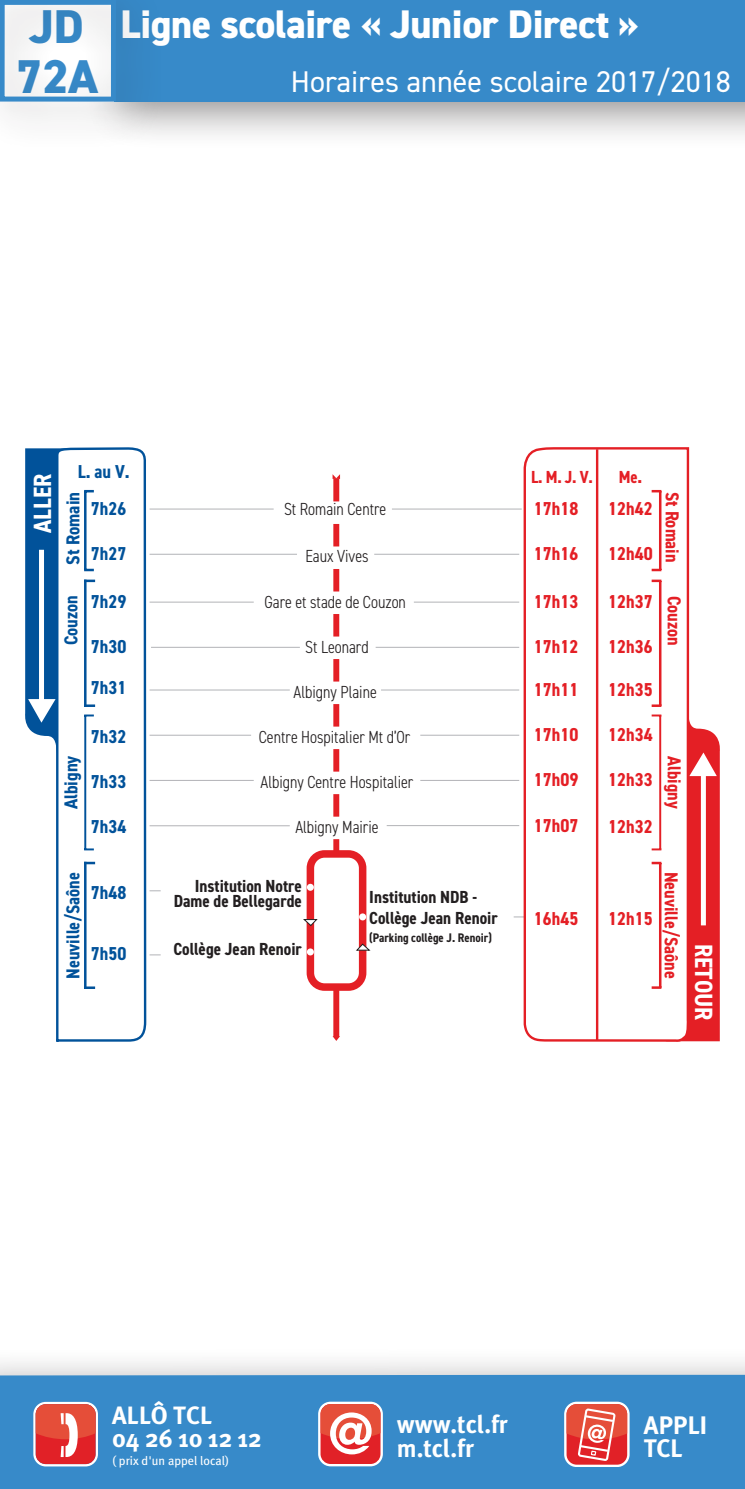
<style>
.page{position:relative;width:745px;height:1489px;background:#fff}
.page>*{position:absolute;margin:0;border:0;box-sizing:border-box;transform-origin:0 0}
.t1{font:800 47.5px "DIN2014";color:#378ac9}
.t2{font:800 40px "DIN2014";letter-spacing:-.01em;color:#fff}
.t3{font:30px "DIN2014";color:#fff}
.t4{font:700 25.25px/23.8px "Meta Plus";letter-spacing:-.005em;color:#fff}
.t5{font:700 25px/23.2px "Meta Plus";color:#fff}
.t6{font:700 condensed 25px "DIN2014";color:#fff}
.t7{font:700 condensed 18.75px "DIN2014";color:#e41f25}
.t8{font:700 condensed 18.75px "DIN2014";color:#01529a}
.t9{font:300 condensed 17.5px "DIN2014";color:#231f20}
.t10{font:700 condensed 17.5px/15px "DIN2014";color:#231f20;text-align:right}
.t11{font:700 condensed 17.5px "DIN2014";color:#e41f25}
.t12{font:700 condensed 12.5px "DIN2014";color:#231f20}
.t13{font:12.5px "Meta Plus";color:#fff}
.s1{font-size:47.5px;color:#378ac9}
.s2{font-size:18.75px}
</style>
<div class="page">
<div style="left:85px;top:0;width:659px;height:150px;background:#231f20;opacity:.5"></div>
<div style="left:113px;top:0;width:631px;height:102px;background:#378ac9"></div>
<div style="left:0;top:1346px;width:744px;height:142px;background:#231f20;opacity:.5"></div>
<div style="left:0;top:1374px;width:744px;height:114px;background:#378ac9"></div>
<svg style="left:33px;top:1401px;width:65px;height:65px"></svg>
<svg style="left:318px;top:1401px;width:64px;height:65px"></svg>
<div style="left:320px;top:1403px;width:60px;height:60px;background:#e12127;border-radius:10px"></div>
<svg style="left:320px;top:1403px;width:60px;height:51px"></svg>
<svg style="left:563px;top:1401px;width:66px;height:65px"></svg>
<div style="left:566px;top:1403px;width:60px;height:61px;background:#e12127;border-radius:10px"></div>
<svg style="left:566px;top:1403px;width:60px;height:57px"></svg>
<svg style="left:56px;top:447px;width:91px;height:594px"></svg>
<div style="left:333px;top:987px;width:6px;height:49px;background:#e41f25"></div>
<hr style="left:149px;top:780px;width:104px;height:1px;background:#b2b3b7">
<hr style="left:420px;top:780px;width:99px;height:1px;background:#b2b3b7">
<hr style="left:149px;top:734px;width:102px;height:1px;background:#b2b3b7">
<hr style="left:420px;top:734px;width:99px;height:1px;background:#b2b3b7">
<hr style="left:149px;top:689px;width:140px;height:1px;background:#b2b3b7">
<hr style="left:381px;top:689px;width:138px;height:1px;background:#b2b3b7">
<hr style="left:151px;top:647px;width:149px;height:1px;background:#b2b3b7">
<hr style="left:375px;top:647px;width:144px;height:1px;background:#b2b3b7">
<hr style="left:149px;top:601px;width:104px;height:1px;background:#b2b3b7">
<hr style="left:413px;top:601px;width:106px;height:1px;background:#b2b3b7">
<hr style="left:149px;top:554px;width:148px;height:1px;background:#b2b3b7">
<hr style="left:374px;top:554px;width:145px;height:1px;background:#b2b3b7">
<hr style="left:149px;top:508px;width:124px;height:1px;background:#b2b3b7">
<hr style="left:391px;top:508px;width:130px;height:1px;background:#b2b3b7">
<hr style="left:84px;top:715px;width:2px;height:134px;background:#01529a">
<svg style="left:84px;top:848px;width:10px;height:2px"></svg>
<svg style="left:25px;top:448px;width:69px;height:312px"></svg>
<hr style="left:84px;top:863px;width:2px;height:124px;background:#01529a">
<svg style="left:85px;top:986px;width:9px;height:2px"></svg>
<svg style="left:85px;top:861px;width:9px;height:3px"></svg>
<svg style="left:332px;top:1036px;width:8px;height:4px"></svg>
<svg style="left:332px;top:474px;width:8px;height:376px"></svg>
<svg style="left:522px;top:447px;width:167px;height:594px"></svg>
<hr style="left:595px;top:449px;width:3px;height:591px;background:#e41f25">
<hr style="left:386px;top:825px;width:133px;height:1px;background:#b2b3b7">
<hr style="left:149px;top:825px;width:140px;height:1px;background:#b2b3b7">
<hr style="left:658px;top:491px;width:3px;height:79px;background:#e41f25">
<svg style="left:651px;top:568px;width:10px;height:3px"></svg>
<svg style="left:651px;top:490px;width:10px;height:2px"></svg>
<hr style="left:658px;top:581px;width:3px;height:124px;background:#e41f25">
<svg style="left:651px;top:579px;width:10px;height:3px"></svg>
<svg style="left:651px;top:704px;width:68px;height:337px"></svg>
<div style="left:306px;top:850px;width:60px;height:140px;border:8px solid #e41f25;border-radius:14px"></div>
<svg style="left:356px;top:943px;width:14px;height:7px"></svg>
<svg style="left:303px;top:918px;width:15px;height:8px"></svg>
<div style="left:307px;top:883px;width:7px;height:7px;background:#fff;border-radius:50%"></div>
<div style="left:307px;top:948px;width:7px;height:7px;background:#fff;border-radius:50%"></div>
<div style="left:359px;top:913px;width:7px;height:7px;background:#fff;border-radius:50%"></div>
<div style="left:0;top:0;width:165px;height:150px;background:#231f20;opacity:.5"></div>
<div style="left:0;top:0;width:116px;height:102px;border:5px solid #378ac9"></div>
<h2 class="t2" style="left:29px;top:-2px;width:611px"><span class="s1">JD</span> Ligne scolaire « Junior Direct »</h2>
<h1 class="t1" style="left:15px;top:45px;width:84px">72A</h1>
<h3 class="t3" style="left:291px;top:63px;width:441px">Horaires année scolaire 2017/2018</h3>
<h3 class="t6" style="left:31px;top:532px;width:60px;rotate:-90deg">ALLER</h3>
<p class="t8" style="left:78px;top:463px;width:53px">L. au V.</p>
<p class="t11" style="left:531px;top:468px;width:63px">L. M. J. V.</p>
<p class="t11" style="left:618px;top:468px;width:25px">Me<span class="s2">.</span></p>
<p class="t7" style="left:533px;top:499px;width:46px">17h18</p>
<p class="t7" style="left:533px;top:545px;width:46px">17h16</p>
<p class="t7" style="left:533px;top:592px;width:46px">17h13</p>
<p class="t7" style="left:533px;top:637px;width:46px">17h12</p>
<p class="t7" style="left:533px;top:680px;width:46px">17h11</p>
<p class="t7" style="left:533px;top:725px;width:46px">17h10</p>
<p class="t7" style="left:533px;top:770px;width:46px">17h09</p>
<p class="t8" style="left:64px;top:564px;width:74px;rotate:-90deg">St Romain</p>
<p class="t8" style="left:62px;top:645px;width:51px;rotate:-90deg">Couzon</p>
<p class="t8" style="left:91px;top:499px;width:37px">7h26</p>
<p class="t8" style="left:91px;top:545px;width:37px">7h27</p>
<p class="t8" style="left:91px;top:592px;width:37px">7h29</p>
<p class="t8" style="left:91px;top:637px;width:37px">7h30</p>
<p class="t8" style="left:91px;top:679px;width:37px">7h31</p>
<p class="t8" style="left:91px;top:728px;width:37px">7h32</p>
<p class="t8" style="left:91px;top:772px;width:37px">7h33</p>
<p class="t7" style="left:607px;top:499px;width:46px">12h42</p>
<p class="t7" style="left:607px;top:545px;width:46px">12h40</p>
<p class="t7" style="left:607px;top:592px;width:46px">12h37</p>
<p class="t7" style="left:607px;top:637px;width:46px">12h36</p>
<p class="t7" style="left:607px;top:680px;width:46px">12h35</p>
<p class="t7" style="left:607px;top:725px;width:46px">12h34</p>
<p class="t7" style="left:607px;top:770px;width:46px">12h33</p>
<p class="t7" style="left:607px;top:817px;width:46px">12h32</p>
<p class="t9" style="left:284px;top:497px;width:104px">St Romain Centre</p>
<p class="t9" style="left:305px;top:545px;width:65px">Eaux Vives</p>
<p class="t9" style="left:264px;top:590px;width:143px">Gare et stade de Couzon</p>
<p class="t9" style="left:305px;top:635px;width:65px">St Leonard</p>
<p class="t9" style="left:293px;top:680px;width:85px">Albigny Plaine</p>
<p class="t9" style="left:259px;top:725px;width:153px">Centre Hospitalier Mt d’Or</p>
<p class="t8" style="left:62px;top:809px;width:55px;rotate:-90deg">Albigny</p>
<p class="t9" style="left:260px;top:770px;width:154px">Albigny Centre Hospitalier</p>
<p class="t8" style="left:91px;top:817px;width:37px">7h34</p>
<p class="t9" style="left:295px;top:815px;width:85px">Albigny Mairie</p>
<p class="t7" style="left:533px;top:816px;width:46px">17h07</p>
<p class="t7" style="left:680px;top:491px;width:72px;rotate:90deg">St Romain</p>
<p class="t7" style="left:682px;top:595px;width:51px;rotate:90deg">Couzon</p>
<p class="t7" style="left:682px;top:756px;width:54px;rotate:90deg">Albigny</p>
<p class="t8" style="left:64px;top:978px;width:108px;rotate:-90deg">Neuville/Saône</p>
<p class="t8" style="left:91px;top:883px;width:37px">7h48</p>
<p class="t8" style="left:91px;top:944px;width:37px">7h50</p>
<p class="t10" style="left:173px;top:878px;width:130px">Institution Notre<br>Dame de Bellegarde</p>
<p class="t10" style="left:173px;top:942px;width:130px">Collège Jean Renoir</p>
<p class="t10" style="left:369px;top:886px;width:130px;line-height:21px;text-align:left">Institution NDB -<br>Collège Jean Renoir</p>
<p class="t12" style="left:369px;top:931px;width:124px">(Parking collège J. Renoir)</p>
<p class="t7" style="left:533px;top:910px;width:46px">16h45</p>
<p class="t7" style="left:607px;top:910px;width:46px">12h15</p>
<p class="t7" style="left:679px;top:871px;width:108px;rotate:90deg">Neuville/Saône</p>
<h3 class="t6" style="left:715px;top:943px;width:78px;rotate:90deg">RETOUR</h3>
<h3 class="t5" style="left:112px;top:1403px;width:151px">ALLÔ TCL<br>04 26 10 12 12</h3>
<p class="t13" style="left:112px;top:1453px;width:119px">( prix d'un appel local)</p>
<h3 class="t5" style="left:396px;top:1412px;width:112px">www.tcl.fr m.tcl.fr</h3>
<h3 class="t4" style="left:643px;top:1412px;width:65px">APPLI<br>TCL</h3>
</div>
